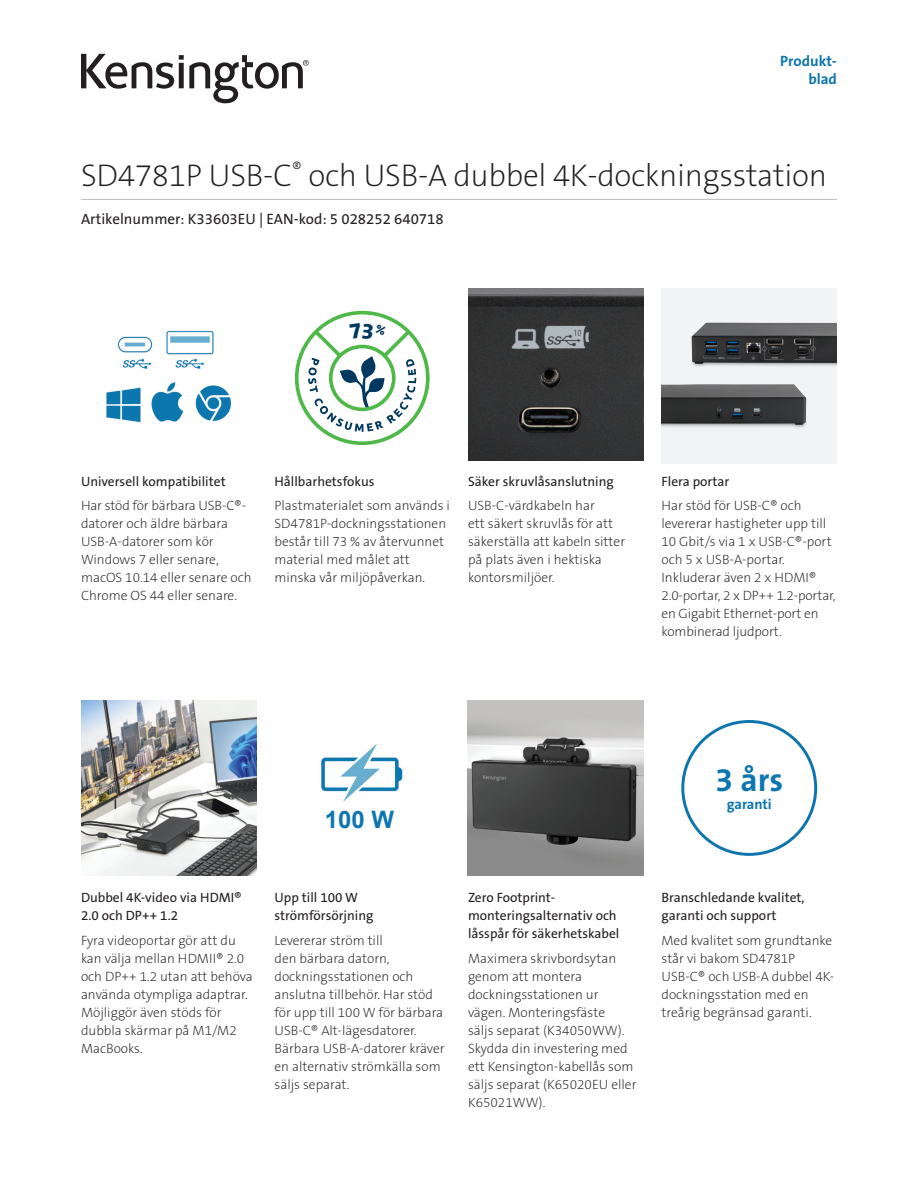
<style>
.page{position:relative;width:918px;height:1188px;background:#fff}
.page>*{position:absolute;margin:0;border:0;box-sizing:border-box;transform-origin:0 0}
.t1{font:33px "The Sans KENSINGTON7 Bd";color:#0e76ae}
.t2{font:31.5px "The Sans KENSINGTON2 XL";letter-spacing:-.01em;color:#231f20}
.t3{font:700 24px "Arial";color:#0e76ae}
.t4{font:15px "The Sans KENSINGTON5 Rg";color:#231f20}
.t5{font:15px/18px "The Sans KENSINGTON7 Bd";color:#0e76ae;text-align:right}
.t6{font:14.4px "The Sans KENSINGTON7 Bd";letter-spacing:-.005em;color:#0e76ae}
.t7{font:13.5px/18px "The Sans KENSINGTON2 XL";color:#231f20}
.t8{font:13.5px/18px "The Sans KENSINGTON5 Rg";color:#231f20}
</style>
<div class="page">
<svg style="left:81px;top:54px;width:228px;height:49px"></svg>
<img style="left:106px;top:330px;width:125px;height:93px">
<div style="left:295px;top:311px;width:135px;height:134px;border:4px solid #4eb848;border-radius:50%"></div>
<div style="left:662px;top:288px;width:175px;height:176px;background:#f2f3f4"></div>
<img style="left:691px;top:322px;width:146px;height:45px">
<img style="left:662px;top:384px;width:145px;height:44px">
<img style="left:81px;top:700px;width:175px;height:176px">
<img style="left:468px;top:700px;width:175px;height:176px">
<div style="left:681px;top:720px;width:136px;height:136px;border:3px solid #0e76ae;border-radius:50%"></div>
<img style="left:468px;top:288px;width:175px;height:172px">
<img style="left:321px;top:744px;width:82px;height:58px">
<hr style="left:81px;top:199px;width:756px;height:1px;background:#bcbdc0">
<svg style="left:308px;top:323px;width:108px;height:109px"></svg>
<p class="t5" style="left:780px;top:52px;width:58px">Produkt&shy;blad</p>
<h2 class="t2" style="left:81px;top:158px;width:748px">SD4781P USB-C<sup>®</sup> och USB-A dubbel 4K-dockningsstation</h2>
<p class="t4" style="left:81px;top:211px;width:364px">Artikelnummer: K33603EU | EAN-kod: 5 028252 640718</p>
<p class="t8" style="left:81px;top:473px;width:146px">Universell kompatibilitet</p>
<p class="t7" style="left:81px;top:497px;width:172px">Har stöd för bärbara USB-C®- datorer och äldre bärbara<br>USB-A-datorer som kör<br>Windows 7 eller senare, macOS 10.14 eller senare och<br>Chrome OS 44 eller senare.</p>
<p class="t8" style="left:274px;top:473px;width:102px">Hållbarhetsfokus</p>
<p class="t7" style="left:274px;top:497px;width:177px">Plastmaterialet som används i<br>SD4781P-dockningsstationen består till 73 % av återvunnet material med målet att minska vår miljöpåverkan.</p>
<p class="t8" style="left:468px;top:473px;width:147px">Säker skruvlåsanslutning</p>
<p class="t7" style="left:468px;top:497px;width:159px">USB-C-värdkabeln har<br>ett säkert skruvlås för att säkerställa att kabeln sitter på plats även i hektiska kontorsmiljöer.</p>
<p class="t8" style="left:662px;top:473px;width:69px">Flera portar</p>
<p class="t7" style="left:662px;top:497px;width:176px">Har stöd för USB-C® och levererar hastigheter upp till<br>10 Gbit/s via 1 x USB-C®-port och 5 x USB-A-portar.<br>Inkluderar även 2 x HDMI®<br>2.0-portar, 2 x DP++ 1.2-portar, en Gigabit Ethernet-port en kombinerad ljudport.</p>
<h3 class="t3" style="left:325px;top:803px;width:71px">100 W</h3>
<h1 class="t1" style="left:715px;top:762px;width:70px">3 års</h1>
<p class="t6" style="left:727px;top:797px;width:47px">garanti</p>
<p class="t8" style="left:81px;top:889px;width:162px">Dubbel 4K-video via HDMI®<br>2.0 och DP++ 1.2</p>
<p class="t7" style="left:81px;top:932px;width:173px">Fyra videoportar gör att du kan välja mellan HDMII® 2.0 och DP++ 1.2 utan att behöva använda otympliga adaptrar.<br>Möjliggör även stöds för dubbla skärmar på M1/M2<br>MacBooks.</p>
<p class="t8" style="left:274px;top:889px;width:101px">Upp till 100 W strömförsörjning</p>
<p class="t7" style="left:274px;top:932px;width:172px">Levererar ström till<br>den bärbara datorn, dockningsstationen och anslutna tillbehör. Har stöd för upp till 100 W för bärbara<br>USB-C® Alt-lägesdatorer.<br>Bärbara USB-A-datorer kräver en alternativ strömkälla som säljs separat.</p>
<p class="t8" style="left:468px;top:889px;width:153px">Zero Footprint&shy;monteringsalternativ och låsspår för säkerhetskabel</p>
<p class="t7" style="left:468px;top:950px;width:170px">Maximera skrivbordsytan genom att montera dockningsstationen ur vägen. Monteringsfäste<br>säljs separat (K34050WW).<br>Skydda din investering med ett Kensington-kabellås som säljs separat (K65020EU eller<br>K65021WW).</p>
<p class="t8" style="left:662px;top:889px;width:145px">Branschledande kvalitet, garanti och support</p>
<p class="t7" style="left:662px;top:932px;width:174px">Med kvalitet som grundtanke står vi bakom SD4781P<br>USB-C® och USB-A dubbel 4K&shy;dockningsstation med en treårig begränsad garanti.</p>
</div>
